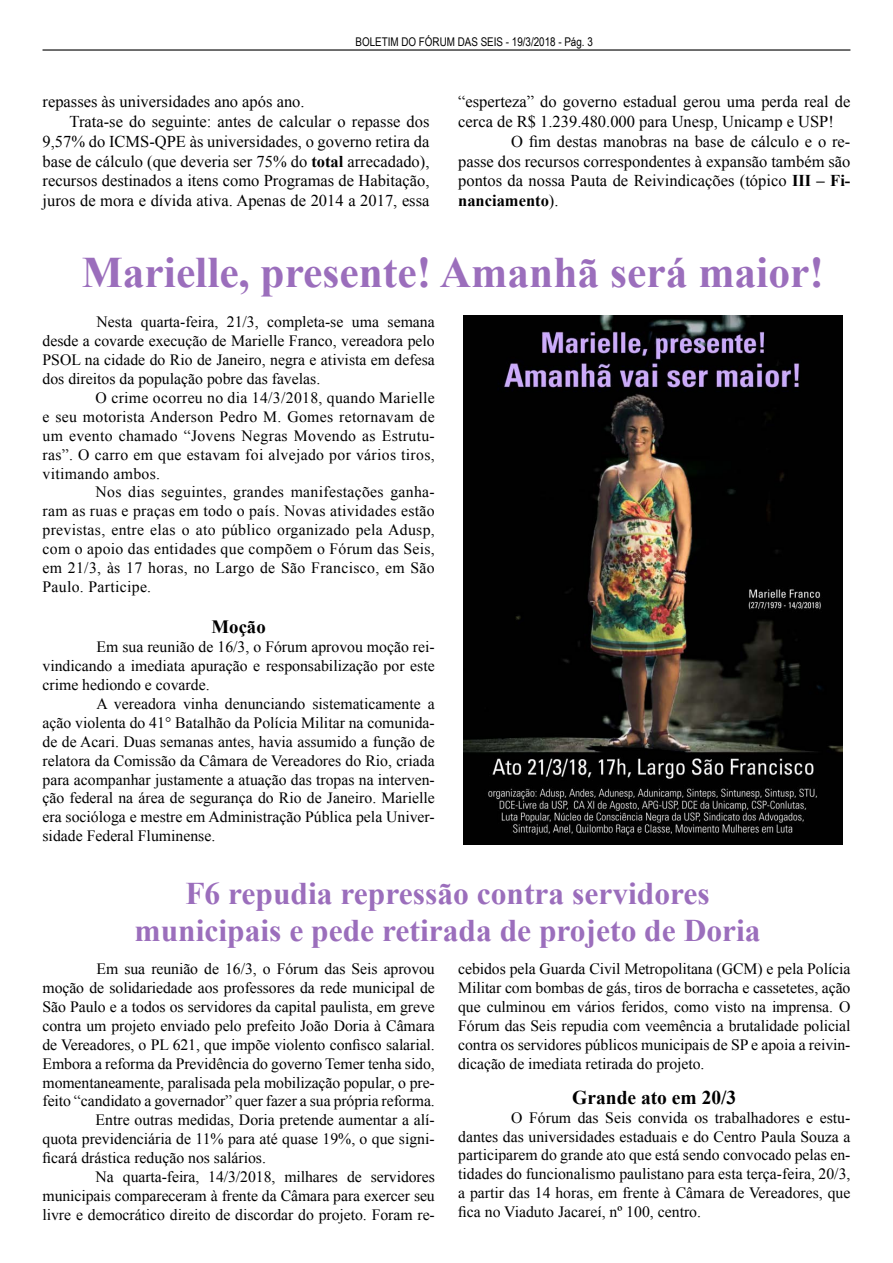
<style>
.page{position:relative;width:893px;height:1263px;background:#fff}
.page>*{position:absolute;margin:0;border:0;box-sizing:border-box;transform-origin:0 0}
.t1{font:700 43.5px "Times New Roman";color:#9b6ebc}
.t2{font:700 31.5px/37.5px "Times New Roman";color:#9b6ebc;text-align:center}
.t3{font:700 19.5px "Times New Roman";color:#000}
.t4{font:700 18.75px "Times New Roman";color:#000}
.t5{font:16.5px "Times New Roman";color:#000}
.t6{font:700 16.5px "Times New Roman";color:#000}
.t7{font:15.75px/18.9px "Times New Roman";letter-spacing:-.005em;color:#000;text-align:justify}
.t8{font:12px "Arial Narrow";color:#000}
.s1{font-weight:700}
.s2{font-weight:400}
</style>
<div class="page">
<hr style="left:43px;top:49px;width:807px;height:2px;background:#000">
<img style="left:463px;top:316px;width:379px;height:529px">
<p class="t8" style="left:355px;top:33px;width:239px">BOLETIM DO FÓRUM DAS SEIS - 19/3/2018 - Pág. 3</p>
<p class="t5" style="left:43px;top:90px;width:264px">repasses às universidades ano após ano.</p>
<p class="t5" style="left:70px;top:110px;width:361px">Trata-se do seguinte: antes de calcular o repasse dos</p>
<p class="t5" style="left:43px;top:130px;width:388px">9,57% do ICMS-QPE às universidades, o governo retira da</p>
<p class="t5" style="left:43px;top:149px;width:388px">base de cálculo (que deveria ser 75% do <span class="s1">total</span> arrecadado),</p>
<p class="t5" style="left:43px;top:169px;width:388px">recursos destinados a itens como Programas de Habitação,</p>
<p class="t5" style="left:43px;top:189px;width:388px">juros de mora e dívida ativa. Apenas de 2014 a 2017, essa</p>
<p class="t5" style="left:458px;top:90px;width:394px">“esperteza” do governo estadual gerou uma perda real de</p>
<p class="t5" style="left:458px;top:110px;width:377px">cerca de R$ 1.239.480.000 para Unesp, Unicamp e USP!</p>
<p class="t5" style="left:511px;top:130px;width:341px">O fim destas manobras na base de cálculo e o re-</p>
<p class="t5" style="left:458px;top:149px;width:394px">passe dos recursos correspondentes à expansão também são</p>
<p class="t5" style="left:458px;top:169px;width:394px">pontos da nossa Pauta de Reivindicações (tópico <span class="s1">III – Fi-</span></p>
<p class="t6" style="left:458px;top:189px;width:102px">nanciamento<span class="s2">).</span></p>
<h1 class="t1" style="left:82px;top:241px;width:744px">Marielle, presente! Amanhã será maior!</h1>
<p class="t7" style="left:43px;top:312px;width:394px;text-indent:54px">Nesta quarta-feira, 21/3, completa-se uma semana desde a covarde execução de Marielle Franco, vereadora pelo PSOL na cidade do Rio de Janeiro, negra e ativista em defesa dos direitos da população pobre das favelas.</p>
<p class="t7" style="left:43px;top:388px;width:394px;text-indent:53px">O crime ocorreu no dia 14/3/2018, quando Marielle e seu motorista Anderson Pedro M. Gomes retornavam de um evento chamado “Jovens Negras Movendo as Estrutu&shy;ras”. O carro em que estavam foi alvejado por vários tiros, vitimando ambos.</p>
<p class="t7" style="left:43px;top:482px;width:394px;text-indent:53px">Nos dias seguintes, grandes manifestações ganha&shy;ram as ruas e praças em todo o país. Novas atividades estão previstas, entre elas o ato público organizado pela Adusp, com o apoio das entidades que compõem o Fórum das Seis, em 21/3, às 17 horas, no Largo de São Francisco, em São Paulo. Participe.</p>
<p class="t4" style="left:212px;top:613px;width:56px">Moção</p>
<p class="t7" style="left:43px;top:637px;width:394px;text-indent:54px">Em sua reunião de 16/3, o Fórum aprovou moção rei&shy;vindicando a imediata apuração e responsabilização por este crime hediondo e covarde.</p>
<p class="t7" style="left:43px;top:694px;width:394px;text-indent:54px">A vereadora vinha denunciando sistematicamente a ação violenta do 41° Batalhão da Polícia Militar na comunida&shy;de de Acari. Duas semanas antes, havia assumido a função de relatora da Comissão da Câmara de Vereadores do Rio, criada para acompanhar justamente a atuação das tropas na interven&shy;ção federal na área de segurança do Rio de Janeiro. Marielle era socióloga e mestre em Administração Pública pela Univer&shy;sidade Federal Fluminense.</p>
<h2 class="t2" style="left:134px;top:873px;width:628px">F6 repudia repressão contra servidores municipais e pede retirada de projeto de Doria</h2>
<p class="t7" style="left:97px;top:959px;width:340px">Em sua reunião de 16/3, o Fórum das Seis aprovou</p>
<p class="t7" style="left:43px;top:978px;width:394px">moção de solidariedade aos professores da rede municipal de</p>
<p class="t7" style="left:43px;top:997px;width:394px">São Paulo e a todos os servidores da capital paulista, em greve</p>
<p class="t7" style="left:43px;top:1015px;width:394px">contra um projeto enviado pelo prefeito João Doria à Câmara</p>
<p class="t7" style="left:43px;top:1034px;width:394px">de Vereadores, o PL 621, que impõe violento confisco salarial.</p>
<p class="t7" style="left:43px;top:1053px;width:394px">Embora a reforma da Previdência do governo Temer tenha sido,</p>
<p class="t7" style="left:43px;top:1072px;width:394px">momentaneamente, paralisada pela mobilização popular, o pre-</p>
<p class="t7" style="left:43px;top:1091px;width:394px">feito “candidato a governador” quer fazer a sua própria reforma.</p>
<p class="t7" style="left:96px;top:1110px;width:341px">Entre outras medidas, Doria pretende aumentar a alí-</p>
<p class="t7" style="left:43px;top:1129px;width:394px">quota previdenciária de 11% para até quase 19%, o que signi-</p>
<p class="t7" style="left:43px;top:1148px;width:225px">ficará drástica redução nos salários.</p>
<p class="t7" style="left:96px;top:1167px;width:341px">Na quarta-feira, 14/3/2018, milhares de servidores</p>
<p class="t7" style="left:43px;top:1186px;width:394px">municipais compareceram à frente da Câmara para exercer seu</p>
<p class="t7" style="left:43px;top:1204px;width:394px">livre e democrático direito de discordar do projeto. Foram re-</p>
<p class="t7" style="left:458px;top:959px;width:394px">cebidos pela Guarda Civil Metropolitana (GCM) e pela Polícia Militar com bombas de gás, tiros de borracha e cassetetes, ação que culminou em vários feridos, como visto na imprensa. O Fórum das Seis repudia com veemência a brutalidade policial contra os servidores públicos municipais de SP e apoia a reivin&shy;dicação de imediata retirada do projeto.</p>
<p class="t3" style="left:572px;top:1083px;width:166px">Grande ato em 20/3</p>
<p class="t7" style="left:458px;top:1107px;width:394px;text-indent:53px">O Fórum das Seis convida os trabalhadores e estu&shy;dantes das universidades estaduais e do Centro Paula Souza a participarem do grande ato que está sendo convocado pelas en&shy;tidades do funcionalismo paulistano para esta terça-feira, 20/3, a partir das 14 horas, em frente à Câmara de Vereadores, que fica no Viaduto Jacareí, nº 100, centro.</p>
</div>
